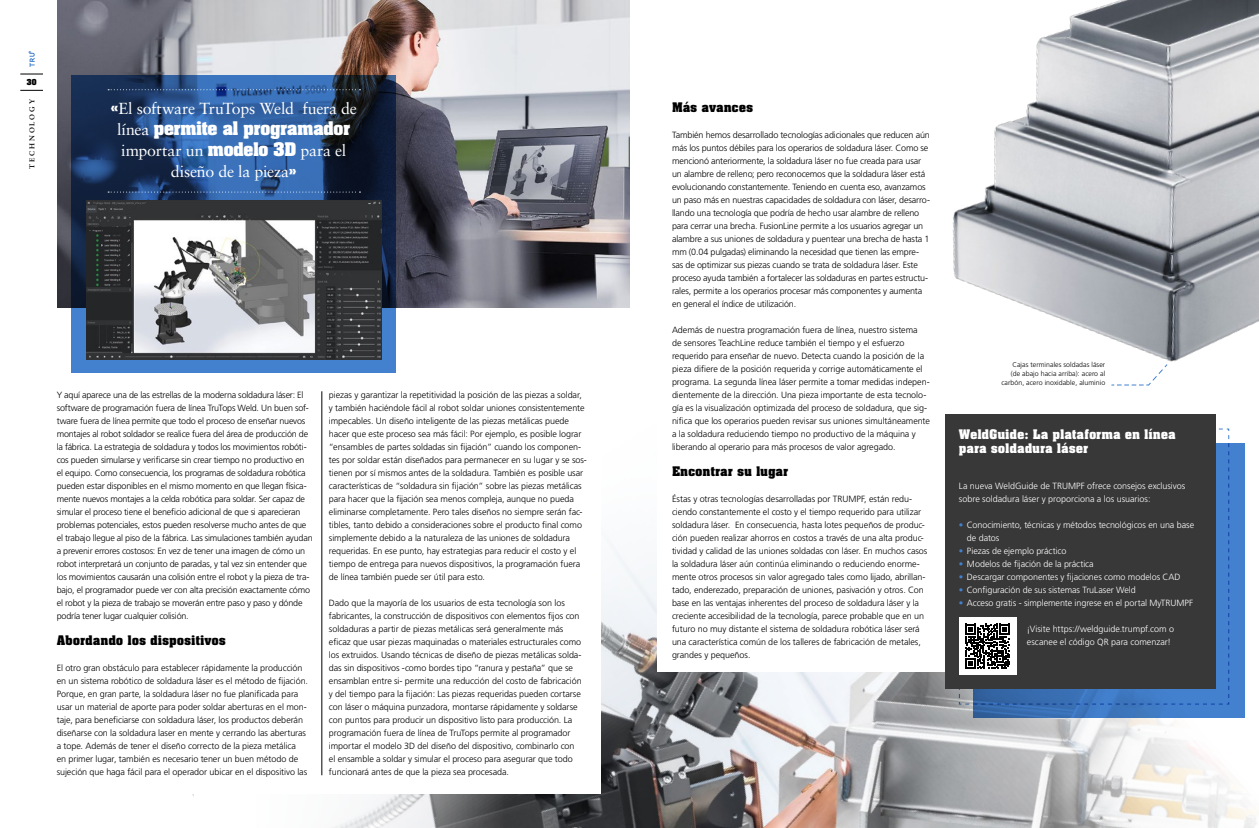
<style>
.page{position:relative;width:1259px;height:828px;background:#fff}
.page>*{position:absolute;margin:0;border:0;box-sizing:border-box;transform-origin:0 0}
.t1{font:16px/21px "Sabon LT Std";letter-spacing:-.02em;color:#fff;text-align:center}
.t2{font:700 16px "Aachen Std";letter-spacing:-.01em;color:#fff}
.t3{font:700 13px "Aachen BT";letter-spacing:-.005em;color:#000}
.t4{font:700 13px/14px "Aachen BT";letter-spacing:-.005em;color:#fff}
.t5{font:300 9px/13px "Frutiger LT Std";letter-spacing:-.01em;color:#000}
.t6{font:300 9px/13px "Frutiger LT Std";letter-spacing:-.005em;color:#fff}
.t7{font:700 7.1px "Sabon LT Std";letter-spacing:.265em;color:#000}
.t8{font:300 7px/9px "Frutiger LT Std";letter-spacing:.005em;color:#000;text-align:right}
.t9{font:700 7px "Aachen Std";color:#000}
.s1{font-family:"Aachen Std";font-weight:700}
.s2{font-family:"Sabon LT Std";font-weight:400}
.s3{color:#4381cf}
</style>
<div class="page">
<img style="left:1036px;top:0;width:223px;height:93px">
<img style="left:141px;top:93px;width:1118px;height:735px">
<div style="left:658px;top:235px;width:287px;height:436px;background:#fff"></div>
<svg style="left:194px;top:794px;width:310px;height:34px"></svg>
<svg style="left:973px;top:443px;width:271px;height:274px;background:#3f7ac6"></svg>
<div style="left:43px;top:405px;width:558px;height:389px;background:#fff"></div>
<img style="left:57px;top:0;width:572px;height:307px">
<svg style="left:72px;top:75px;width:324px;height:297px;background:#26497b"></svg>
<hr style="left:322px;top:391px;width:1px;height:384px;background:#000">
<img style="left:86px;top:200px;width:295px;height:159px">
<svg style="left:1111px;top:363px;width:57px;height:23px"></svg>
<svg style="left:108px;top:89px;width:252px;height:1px"></svg>
<svg style="left:108px;top:192px;width:252px;height:1px"></svg>
<div style="left:944px;top:414px;width:271px;height:275px;background:#383839"></div>
<svg style="left:959px;top:428px;width:270px;height:276px"></svg>
<svg style="left:29px;top:51px;width:6px;height:16px"></svg>
<svg style="left:20px;top:74px;width:23px;height:1px"></svg>
<svg style="left:20px;top:90px;width:23px;height:1px"></svg>
<p class="t9" style="left:27px;top:77px;width:11px">30</p>
<p class="t7" style="left:27px;top:169px;width:72px;rotate:-90deg">TECHNOLOGY</p>
<h1 class="t1" style="left:111px;top:98px;width:248px"><span class="s1">«</span>El software TruTops Weld fuera de</h1>
<h1 class="t2" style="left:117px;top:117px;width:235px"><span class="s2">línea</span> permite al programador</h1>
<h1 class="t1" style="left:121px;top:140px;width:226px">importar un <span class="s1">modelo 3D</span> para el diseño de la pieza<span class="s1">»</span></h1>
<p class="t5" style="left:57px;top:389px;width:257px">Y aquí aparece una de las estrellas de la moderna soldadura láser: El software de programación fuera de línea TruTops Weld. Un buen sof&shy;tware fuera de línea permite que todo el proceso de enseñar nuevos montajes al robot soldador se realice fuera del área de producción de la fábrica. La estrategia de soldadura y todos los movimientos robóti&shy;cos pueden simularse y verificarse sin crear tiempo no productivo en el equipo. Como consecuencia, los programas de soldadura robótica pueden estar disponibles en el mismo momento en que llegan física&shy;mente nuevos montajes a la celda robótica para soldar. Ser capaz de simular el proceso tiene el beneficio adicional de que si aparecieran problemas potenciales, estos pueden resolverse mucho antes de que el trabajo llegue al piso de la fábrica. Las simulaciones también ayudan a prevenir errores costosos: En vez de tener una imagen de cómo un robot interpretará un conjunto de paradas, y tal vez sin entender que los movimientos causarán una colisión entre el robot y la pieza de tra&shy;bajo, el programador puede ver con alta precisión exactamente cómo el robot y la pieza de trabajo se moverán entre paso y paso y dónde podría tener lugar cualquier colisión.</p>
<h2 class="t3" style="left:57px;top:632px;width:171px">Abordando los dispositivos</h2>
<p class="t5" style="left:57px;top:662px;width:253px">El otro gran obstáculo para establecer rápidamente la producción en un sistema robótico de soldadura láser es el método de fijación.<br>Porque, en gran parte, la soldadura láser no fue planificada para usar un material de aporte para poder soldar aberturas en el mon&shy;taje, para beneficiarse con soldadura láser, los productos deberán diseñarse con la soldadura laser en mente y cerrando las aberturas a tope. Además de tener el diseño correcto de la pieza metálica<br>en primer lugar, también es necesario tener un buen método de sujeción que haga fácil para el operador ubicar en el dispositivo las</p>
<p class="t5" style="left:329px;top:389px;width:259px">piezas y garantizar la repetitividad la posición de las piezas a soldar, y también haciéndole fácil al robot soldar uniones consistentemente impecables. Un diseño inteligente de las piezas metálicas puede hacer que este proceso sea más fácil: Por ejemplo, es posible lograr “ensambles de partes soldadas sin fijación” cuando los componen&shy;tes por soldar están diseñados para permanecer en su lugar y se sos&shy;tienen por sí mismos antes de la soldadura. También es posible usar características de “soldadura sin fijación” sobre las piezas metálicas para hacer que la fijación sea menos compleja, aunque no pueda eliminarse completamente. Pero tales diseños no siempre serán fac&shy;tibles, tanto debido a consideraciones sobre el producto final como simplemente debido a la naturaleza de las uniones de soldadura requeridas. En ese punto, hay estrategias para reducir el costo y el tiempo de entrega para nuevos dispositivos, la programación fuera de línea también puede ser útil para esto.</p>
<p class="t5" style="left:329px;top:597px;width:254px">Dado que la mayoría de los usuarios de esta tecnología son los fabricantes, la construcción de dispositivos con elementos fijos con soldaduras a partir de piezas metálicas será generalmente más eficaz que usar piezas maquinadas o materiales estructurales como los extruidos. Usando técnicas de diseño de piezas metálicas solda&shy;das sin dispositivos -como bordes tipo “ranura y pestaña” que se ensamblan entre si- permite una reducción del costo de fabricación y del tiempo para la fijación: Las piezas requeridas pueden cortarse con láser o máquina punzadora, montarse rápidamente y soldarse con puntos para producir un dispositivo listo para producción. La programación fuera de línea de TruTops permite al programador importar el modelo 3D del diseño del dispositivo, combinarlo con el ensamble a soldar y simular el proceso para asegurar que todo funcionará antes de que la pieza sea procesada.</p>
<h2 class="t3" style="left:672px;top:99px;width:83px">Más avances</h2>
<p class="t5" style="left:672px;top:129px;width:259px">También hemos desarrollado tecnologías adicionales que reducen aún más los puntos débiles para los operarios de soldadura láser. Como se mencionó anteriormente, la soldadura láser no fue creada para usar un alambre de relleno; pero reconocemos que la soldadura láser está evolucionando constantemente. Teniendo en cuenta eso, avanzamos un paso más en nuestras capacidades de soldadura con láser, desarro&shy;llando una tecnología que podría de hecho usar alambre de relleno para cerrar una brecha. FusionLine permite a los usuarios agregar un alambre a sus uniones de soldadura y puentear una brecha de hasta 1 mm (0.04 pulgadas) eliminando la necesidad que tienen las empre&shy;sas de optimizar sus piezas cuando se trata de soldadura láser. Este proceso ayuda también a fortalecer las soldaduras en partes estructu&shy;rales, permite a los operarios procesar más componentes y aumenta en general el índice de utilización.</p>
<p class="t5" style="left:672px;top:324px;width:259px">Además de nuestra programación fuera de línea, nuestro sistema<br>de sensores TeachLine reduce también el tiempo y el esfuerzo requerido para enseñar de nuevo. Detecta cuando la posición de la pieza difiere de la posición requerida y corrige automáticamente el programa. La segunda línea láser permite a tomar medidas indepen&shy;dientemente de la dirección. Una pieza importante de esta tecnolo&shy;gía es la visualización optimizada del proceso de soldadura, que sig&shy;nifica que los operarios pueden revisar sus uniones simultáneamente a la soldadura reduciendo tiempo no productivo de la máquina y liberando al operario para más procesos de valor agregado.</p>
<h2 class="t3" style="left:672px;top:463px;width:118px">Encontrar su lugar</h2>
<p class="t5" style="left:672px;top:493px;width:257px">Éstas y otras tecnologías desarrolladas por TRUMPF, están redu&shy;ciendo constantemente el costo y el tiempo requerido para utilizar soldadura láser. En consecuencia, hasta lotes pequeños de produc&shy;ción pueden realizar ahorros en costos a través de una alta produc&shy;tividad y calidad de las uniones soldadas con láser. En muchos casos la soldadura láser aún continúa eliminando o reduciendo enorme&shy;mente otros procesos sin valor agregado tales como lijado, abrillan&shy;tado, enderezado, preparación de uniones, pasivación y otros. Con base en las ventajas inherentes del proceso de soldadura láser y la creciente accesibilidad de la tecnología, parece probable que en un futuro no muy distante el sistema de soldadura robótica láser será una característica común de los talleres de fabricación de metales, grandes y pequeños.</p>
<p class="t8" style="left:1001px;top:360px;width:105px">Cajas terminales soldadas láser (de abajo hacia arriba): acero al carbón, acero inoxidable, aluminio</p>
<h2 class="t4" style="left:959px;top:427px;width:218px">WeldGuide: La plataforma en línea para soldadura láser</h2>
<p class="t6" style="left:959px;top:480px;width:228px">La nueva WeldGuide de TRUMPF ofrece consejos exclusivos sobre soldadura láser y proporciona a los usuarios:</p>
<p class="t6" style="left:967px;top:519px;width:229px;text-indent:-8px"><span class="s3">•</span> Conocimiento, técnicas y métodos tecnológicos en una base de datos</p>
<p class="t6" style="left:959px;top:545px;width:109px"><span class="s3">•</span> Piezas de ejemplo práctico</p>
<p class="t6" style="left:959px;top:558px;width:136px"><span class="s3">•</span> Modelos de fijación de la práctica</p>
<p class="t6" style="left:959px;top:571px;width:223px"><span class="s3">•</span> Descargar componentes y fijaciones como modelos CAD</p>
<p class="t6" style="left:959px;top:584px;width:178px"><span class="s3">•</span> Configuración de sus sistemas TruLaser Weld</p>
<p class="t6" style="left:959px;top:597px;width:236px"><span class="s3">•</span> Acceso gratis - simplemente ingrese en el portal MyTRUMPF</p>
<p class="t6" style="left:1027px;top:623px;width:149px">¡Visite https://weldguide.trumpf.com o escanee el código QR para comenzar!</p>
</div>
